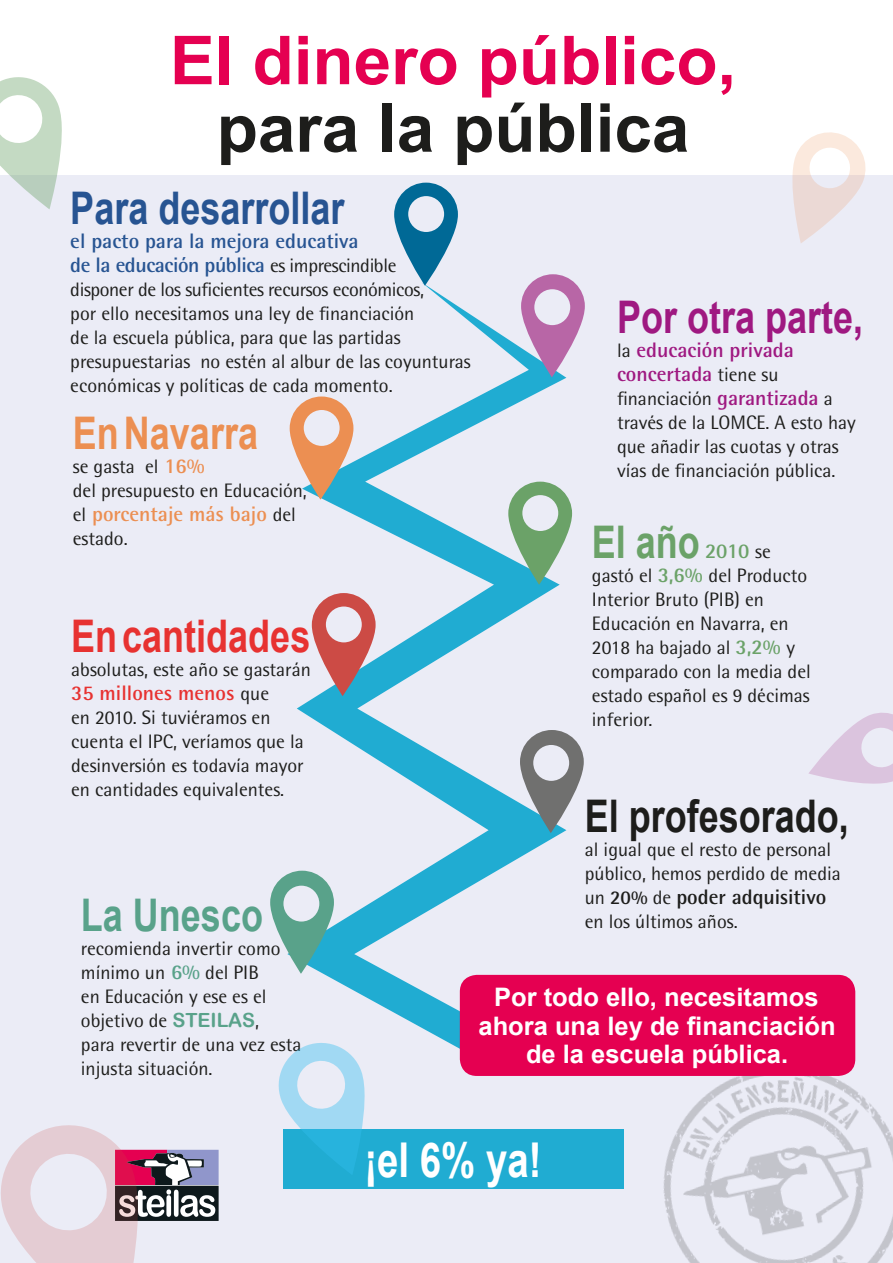
<style>
.page{position:relative;width:893px;height:1263px;background:#fff}
.page>*{position:absolute;margin:0;border:0;box-sizing:border-box;transform-origin:0 0}
.t1{font:700 67.5px "Arial";color:#e50051}
.t2{font:700 67.5px "Arial";color:#1d1d1b}
.t3{font:700 48px "Arial";color:#fff;scale:.8 1}
.t4{font:700 45px "Arial";color:#275492;scale:.8 1}
.t5{font:700 45px "Arial";color:#1d1d1b;scale:.8 1}
.t6{font:700 45px "Arial";color:#9f1981;scale:.8 1}
.t7{font:700 45px "Arial";color:#e73231;scale:.8 1}
.t8{font:700 45px "Arial";color:#6ba268;scale:.8 1}
.t9{font:700 45px "Arial";color:#ec8f52;scale:.8 1}
.t10{font:700 45px "Arial";color:#59a28a;scale:.8 1}
.t11{font:700 25.5px/28.5px "Arial";color:#fff;text-align:center}
.t12{font:700 21px/24px "Rotis Semi Sans";color:#275492}
.t13{font:700 21px/24px "Rotis Semi Sans";color:#9f1981}
.t14{font:700 21px "Rotis Semi Sans";color:#1d1d1b}
.t15{font:700 21px "Rotis Semi Sans";color:#ec8f52}
.t16{font:700 21px "Rotis Semi Sans";color:#e73231}
.t17{font:19.5px/24px "Rotis Semi Sans";color:#1d1d1b}
.s1{font-weight:400;font-size:19.5px;color:#1d1d1b}
.s2{font-weight:700;font-size:21px;color:#ec8f52}
.s3{font-weight:700;font-size:21px;color:#59a28a}
.s4{font-family:"Arial Rounded MT Bold";color:#59a28a}
.s5{font-weight:700;font-size:21px;color:#9f1981}
.s6{font-family:"Rotis Semi Sans";font-size:21px}
.s7{font-family:"Rotis Semi Sans";font-weight:400;font-size:19.5px;color:#1d1d1b}
.s8{font-weight:700;font-size:21px;color:#6ba268}
.s9{font-weight:400;font-size:19.5px}
.s10{font-size:19.5px}
</style>
<div class="page">
<div style="left:0;top:175px;width:893px;height:1088px;background:#ebecf6"></div>
<svg style="left:289px;top:286px;width:277px;height:783px"></svg>
<svg style="left:312px;top:593px;width:64px;height:103px"></svg>
<svg style="left:508px;top:482px;width:64px;height:103px"></svg>
<svg style="left:394px;top:183px;width:64px;height:103px"></svg>
<svg style="left:520px;top:730px;width:64px;height:103px"></svg>
<svg style="left:270px;top:871px;width:64px;height:103px"></svg>
<svg style="left:521px;top:274px;width:64px;height:103px"></svg>
<svg style="left:290px;top:396px;width:63px;height:104px"></svg>
<img style="left:663px;top:1043px;width:230px;height:220px">
<svg style="left:792px;top:132px;width:74px;height:111px"></svg>
<svg style="left:0;top:77px;width:62px;height:132px"></svg>
<svg style="left:808px;top:712px;width:85px;height:72px"></svg>
<svg style="left:1px;top:1125px;width:218px;height:138px"></svg>
<div style="left:460px;top:975px;width:395px;height:101px;background:#e50051;border-radius:17px"></div>
<div style="left:283px;top:1129px;width:340px;height:60px;background:#20acd2"></div>
<svg style="left:278px;top:1037px;width:94px;height:137px"></svg>
<h1 class="t1" style="left:170px;top:15px;width:568px">El dinero público,</h1>
<h1 class="t2" style="left:217px;top:83px;width:474px">para la pública</h1>
<h3 class="t4" style="left:70px;top:178px;width:344px">Para desarrollar</h3>
<p class="t12" style="left:70px;top:229px;width:328px">el pacto para la mejora educativa<br>de la educación pública <span class="s1">es imprescindible</span></p>
<p class="t17" style="left:70px;top:277px;width:402px">disponer de los suficientes recursos económicos,<br>por ello necesitamos una ley de financiación<br>de la escuela pública, para que las partidas presupuestarias no estén al albur de las coyunturas económicas y políticas de cada momento.</p>
<h3 class="t9" style="left:73px;top:403px;width:233px">EnNavarra</h3>
<p class="t17" style="left:73px;top:454px;width:236px">se gasta el <span class="s2">16%<br></span>del presupuesto en Educación,</p>
<p class="t15" style="left:73px;top:501px;width:225px"><span class="s1">el</span> porcentaje más bajo <span class="s1">del</span></p>
<p class="t17" style="left:73px;top:526px;width:56px">estado.</p>
<h3 class="t7" style="left:71px;top:606px;width:300px">Encantidades</h3>
<p class="t17" style="left:71px;top:657px;width:241px">absolutas, este año se gastarán</p>
<p class="t16" style="left:71px;top:680px;width:199px">35 millones menos <span class="s1">que</span></p>
<p class="t17" style="left:71px;top:705px;width:234px">en 2010. Si tuviéramos en cuenta el IPC, veríamos que la desinversión es todavía mayor en cantidades equivalentes.</p>
<h3 class="t10" style="left:81px;top:885px;width:229px">La Unesco</h3>
<p class="t17" style="left:81px;top:936px;width:222px">recomienda invertir como mínimo un <span class="s3">6%</span> del PIB<br>en Educación y ese es el objetivo de <span class="s4">STEILAS</span>,<br>para revertir de una vez esta injusta situación.</p>
<h3 class="t6" style="left:617px;top:287px;width:309px">Por otra parte,</h3>
<p class="t13" style="left:617px;top:338px;width:178px"><span class="s1">la</span> educación privada concertada <span class="s1">tiene su</span></p>
<p class="t17" style="left:617px;top:386px;width:240px">financiación <span class="s5">garantizada</span> a través de la LOMCE. A esto hay que añadir las cuotas y otras vías de financiación pública.</p>
<h3 class="t8" style="left:592px;top:512px;width:225px">El año <span class="s6">2010</span> <span class="s7">se</span></h3>
<p class="t17" style="left:592px;top:563px;width:220px">gastó el <span class="s8">3,6%</span> del Producto<br>Interior Bruto (PIB) en<br>Educación en Navarra, en<br>2018 ha bajado al <span class="s8">3,2%</span> y comparado con la media del estado español es 9 décimas inferior.</p>
<h3 class="t5" style="left:585px;top:786px;width:332px">El profesorado,</h3>
<p class="t17" style="left:585px;top:837px;width:257px">al igual que el resto de personal público, hemos perdido de media</p>
<p class="t14" style="left:585px;top:884px;width:243px"><span class="s9">un</span> <span class="s10">20%</span> <span class="s9">de</span> poder adquisitivo</p>
<p class="t17" style="left:585px;top:909px;width:154px">en los últimos años.</p>
<h3 class="t11" style="left:479px;top:984px;width:359px">Por todo ello, necesitamos ahora una ley de financiación de la escuela pública.</h3>
<h2 class="t3" style="left:364px;top:1128px;width:223px">¡el 6% ya!</h2>
</div>
